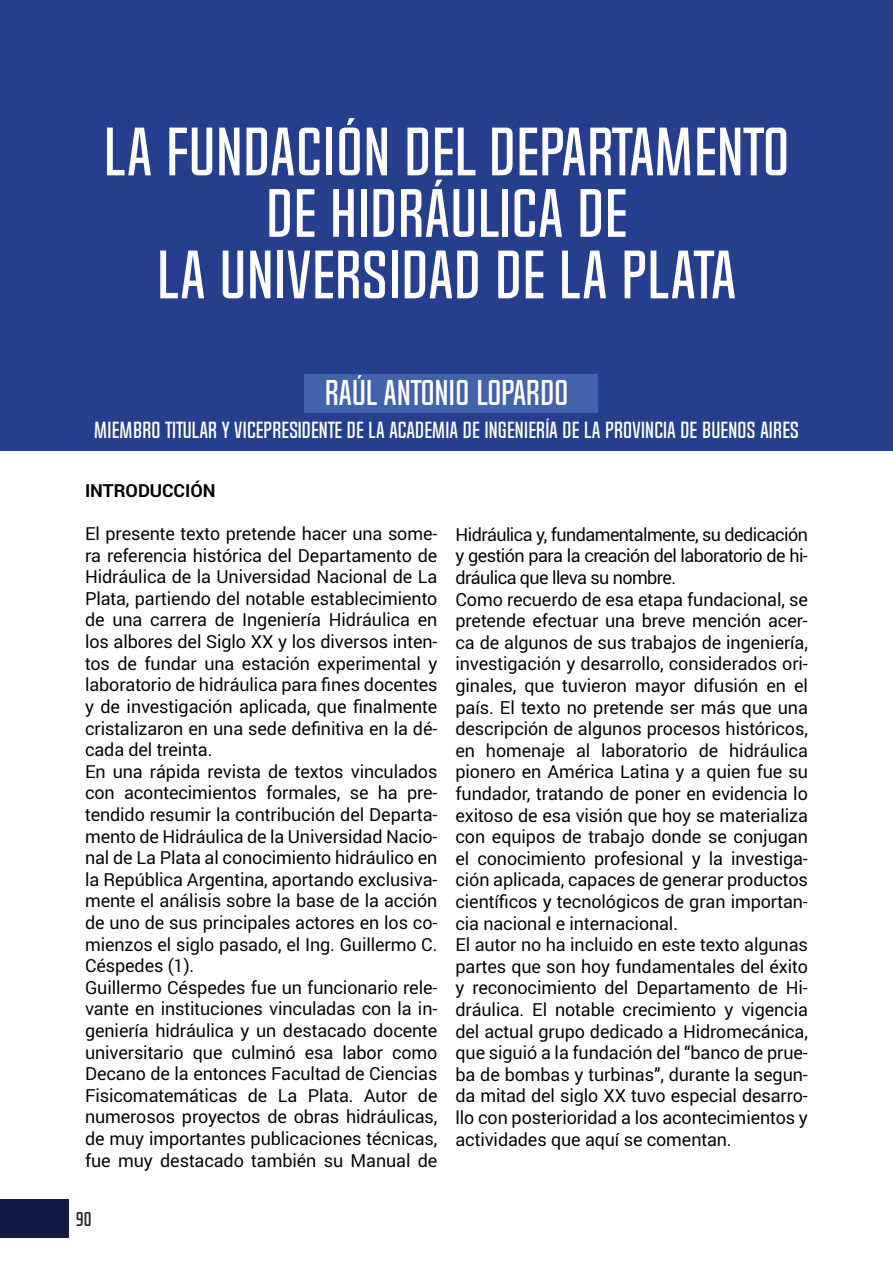
<style>
.page{position:relative;width:893px;height:1263px;background:#fff}
.page>*{position:absolute;margin:0;border:0;box-sizing:border-box;transform-origin:0 0}
.t1{font:61.5px "Chosence";color:#fff}
.t2{font:32.25px "Chosence";color:#fff}
.t3{font:21px "Chosence";color:#fff}
.t4{font:18px/21.6px "Roboto";letter-spacing:-.005em;color:#000;text-align:justify}
.t5{font:700 18px "Roboto";letter-spacing:-.005em;color:#000}
.t6{font:18px "Chosence";color:#231f20}
</style>
<div class="page">
<div style="left:0;top:1199px;width:68px;height:38px;background:#121b43"></div>
<div style="left:0;top:0;width:893px;height:451px;background:#253f8e"></div>
<div style="left:304px;top:374px;width:293px;height:38px;background:#4263ac"></div>
<p class="t1" style="left:104px;top:118px;width:688px">LA FUNDACIÓN DEL DEPARTAMENTO</p>
<p class="t1" style="left:266px;top:180px;width:363px">DE HIDRÁULICA DE</p>
<p class="t1" style="left:157px;top:241px;width:581px">LA UNIVERSIDAD DE LA PLATA</p>
<p class="t2" style="left:325px;top:375px;width:246px">RAÚL ANTONIO LOPARDO</p>
<p class="t3" style="left:94px;top:419px;width:706px">MIEMBRO TITULAR Y VICEPRESIDENTE DE LA ACADEMIA DE INGENIERÍA DE LA PROVINCIA DE BUENOS AIRES</p>
<p class="t5" style="left:85px;top:478px;width:132px">INTRODUCCIÓN</p>
<p class="t4" style="left:85px;top:522px;width:354px">El presente texto pretende hacer una some&shy;ra referencia histórica del Departamento de Hidráulica de la Universidad Nacional de La Plata, partiendo del notable establecimiento de una carrera de Ingeniería Hidráulica en los albores del Siglo XX y los diversos inten&shy;tos de fundar una estación experimental y laboratorio de hidráulica para fines docentes y de investigación aplicada, que finalmente cristalizaron en una sede definitiva en la dé&shy;cada del treinta.</p>
<p class="t4" style="left:85px;top:760px;width:354px">En una rápida revista de textos vinculados con acontecimientos formales, se ha pre&shy;tendido resumir la contribución del Departa&shy;mento de Hidráulica de la Universidad Nacio&shy;nal de La Plata al conocimiento hidráulico en la República Argentina, aportando exclusiva&shy;mente el análisis sobre la base de la acción de uno de sus principales actores en los co&shy;mienzos el siglo pasado, el Ing. Guillermo C.<br>Céspedes (1).</p>
<p class="t4" style="left:85px;top:976px;width:354px">Guillermo Céspedes fue un funcionario rele&shy;vante en instituciones vinculadas con la in&shy;geniería hidráulica y un destacado docente universitario que culminó esa labor como Decano de la entonces Facultad de Ciencias Fisicomatemáticas de La Plata. Autor de numerosos proyectos de obras hidráulicas, de muy importantes publicaciones técnicas, fue muy destacado también su Manual de</p>
<p class="t6" style="left:76px;top:1209px;width:18px">90</p>
<p class="t4" style="left:455px;top:523px;width:354px">Hidráulica y, fundamentalmente, su dedicación y gestión para la creación del laboratorio de hi&shy;dráulica que lleva su nombre.</p>
<p class="t4" style="left:455px;top:588px;width:354px">Como recuerdo de esa etapa fundacional, se pretende efectuar una breve mención acer&shy;ca de algunos de sus trabajos de ingeniería, investigación y desarrollo, considerados ori&shy;ginales, que tuvieron mayor difusión en el país. El texto no pretende ser más que una descripción de algunos procesos históricos, en homenaje al laboratorio de hidráulica pionero en América Latina y a quien fue su fundador, tratando de poner en evidencia lo exitoso de esa visión que hoy se materializa con equipos de trabajo donde se conjugan el conocimiento profesional y la investiga&shy;ción aplicada, capaces de generar productos científicos y tecnológicos de gran importan&shy;cia nacional e internacional.</p>
<p class="t4" style="left:455px;top:933px;width:354px">El autor no ha incluido en este texto algunas partes que son hoy fundamentales del éxito y reconocimiento del Departamento de Hi&shy;dráulica. El notable crecimiento y vigencia del actual grupo dedicado a Hidromecánica, que siguió a la fundación del “banco de prue&shy;ba de bombas y turbinas”, durante la segun&shy;da mitad del siglo XX tuvo especial desarro&shy;llo con posterioridad a los acontecimientos y actividades que aquí se comentan.</p>
</div>
